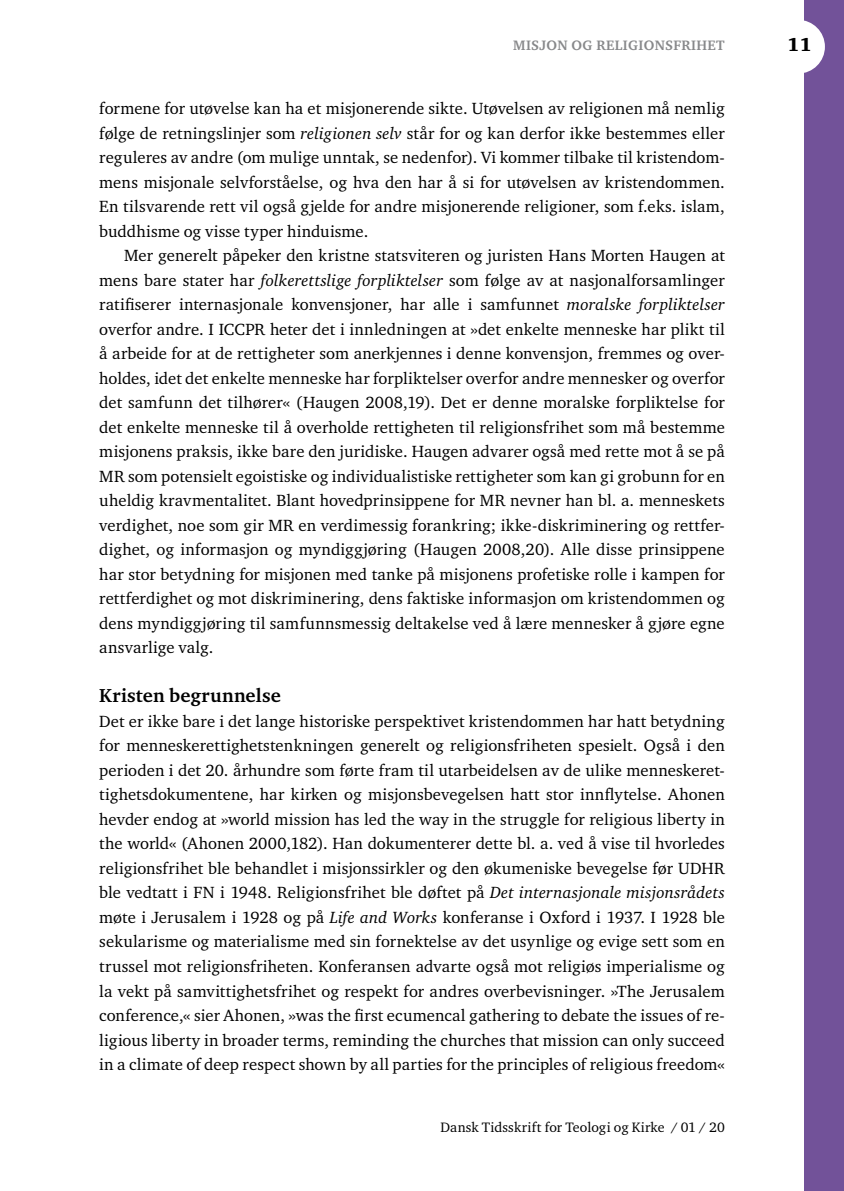
<style>
.page{position:relative;width:844px;height:1191px;background:#fff}
.page>*{position:absolute;margin:0;border:0;box-sizing:border-box;transform-origin:0 0}
.t1{font:700 19.25px "Charter ITC Std";letter-spacing:.015em;color:#000}
.t2{font:900 19.25px "Charter ITC Std";color:#000}
.t3{font:16.62px/24.5px "Charter ITC Std";letter-spacing:.005em;color:#000;text-align:justify}
.t4{font:14px "Charter ITC Std";letter-spacing:.01em;color:#000}
.t5{font:700 14px "Charter ITC Std";letter-spacing:.025em;color:#87888a}
.s1{font-style:italic}
</style>
<div class="page">
<div style="left:804px;top:0;width:39px;height:1191px;background:#725299"></div>
<div style="left:771px;top:20px;width:53px;height:54px;background:#fff;border-radius:50%"></div>
<p class="t5" style="left:513px;top:37px;width:213px">MISJON OG RELIGIONSFRIHET</p>
<p class="t3" style="left:99px;top:96px;width:627px">formene for utøvelse kan ha et misjonerende sikte. Utøvelsen av religionen må nemlig følge de retningslinjer som <span class="s1">religionen selv</span> står for og kan derfor ikke bestemmes eller reguleres av andre (om mulige unntak, se nedenfor). Vi kommer tilbake til kristendom&shy;mens misjonale selvforståelse, og hva den har å si for utøvelsen av kristendommen.<br>En tilsvarende rett vil også gjelde for andre misjonerende religioner, som f.eks. islam, buddhisme og visse typer hinduisme.</p>
<p class="t3" style="left:99px;top:243px;width:627px;text-indent:25px">Mer generelt påpeker den kristne statsviteren og juristen Hans Morten Haugen at mens bare stater har <span class="s1">folkerettslige forpliktelser</span> som følge av at nasjonalforsamlinger ratifiserer internasjonale konvensjoner, har alle i samfunnet <span class="s1">moralske forpliktelser </span>overfor andre. I ICCPR heter det i innledningen at »det enkelte menneske har plikt til å arbeide for at de rettigheter som anerkjennes i denne konvensjon, fremmes og over&shy;holdes, idet det enkelte menneske har forpliktelser overfor andre mennesker og overfor det samfunn det tilhører« (Haugen 2008,19). Det er denne moralske forpliktelse for det enkelte menneske til å overholde rettigheten til religionsfrihet som må bestemme misjonens praksis, ikke bare den juridiske. Haugen advarer også med rette mot å se på MR som potensielt egoistiske og individualistiske rettigheter som kan gi grobunn for en uheldig kravmentalitet. Blant hovedprinsippene for MR nevner han bl. a. menneskets verdighet, noe som gir MR en verdimessig forankring; ikke-diskriminering og rettfer&shy;dighet, og informasjon og myndiggjøring (Haugen 2008,20). Alle disse prinsippene har stor betydning for misjonen med tanke på misjonens profetiske rolle i kampen for rettferdighet og mot diskriminering, dens faktiske informasjon om kristendommen og dens myndiggjøring til samfunnsmessig deltakelse ved å lære mennesker å gjøre egne ansvarlige valg.</p>
<p class="t1" style="left:99px;top:684px;width:183px">Kristen begrunnelse</p>
<p class="t3" style="left:99px;top:708px;width:627px">Det er ikke bare i det lange historiske perspektivet kristendommen har hatt betydning for menneskerettighetstenkningen generelt og religionsfriheten spesielt. Også i den perioden i det 20. århundre som førte fram til utarbeidelsen av de ulike menneskeret&shy;tighetsdokumentene, har kirken og misjonsbevegelsen hatt stor innflytelse. Ahonen hevder endog at »world mission has led the way in the struggle for religious liberty in the world« (Ahonen 2000,182). Han dokumenterer dette bl. a. ved å vise til hvorledes religionsfrihet ble behandlet i misjonssirkler og den økumeniske bevegelse før UDHR ble vedtatt i FN i 1948. Religionsfrihet ble døftet på <span class="s1">Det internasjonale misjonsrådets </span>møte i Jerusalem i 1928 og på <span class="s1">Life and Works</span> konferanse i Oxford i 1937. I 1928 ble sekularisme og materialisme med sin fornektelse av det usynlige og evige sett som en trussel mot religionsfriheten. Konferansen advarte også mot religiøs imperialisme og la vekt på samvittighetsfrihet og respekt for andres overbevisninger. »The Jerusalem conference,« sier Ahonen, »was the first ecumencal gathering to debate the issues of re&shy;ligious liberty in broader terms, reminding the churches that mission can only succeed in a climate of deep respect shown by all parties for the principles of religious freedom«</p>
<p class="t4" style="left:440px;top:1118px;width:286px">Dansk Tidsskrift for Teologi og Kirke / 01 / 20</p>
<p class="t2" style="left:787px;top:33px;width:26px">11</p>
</div>
